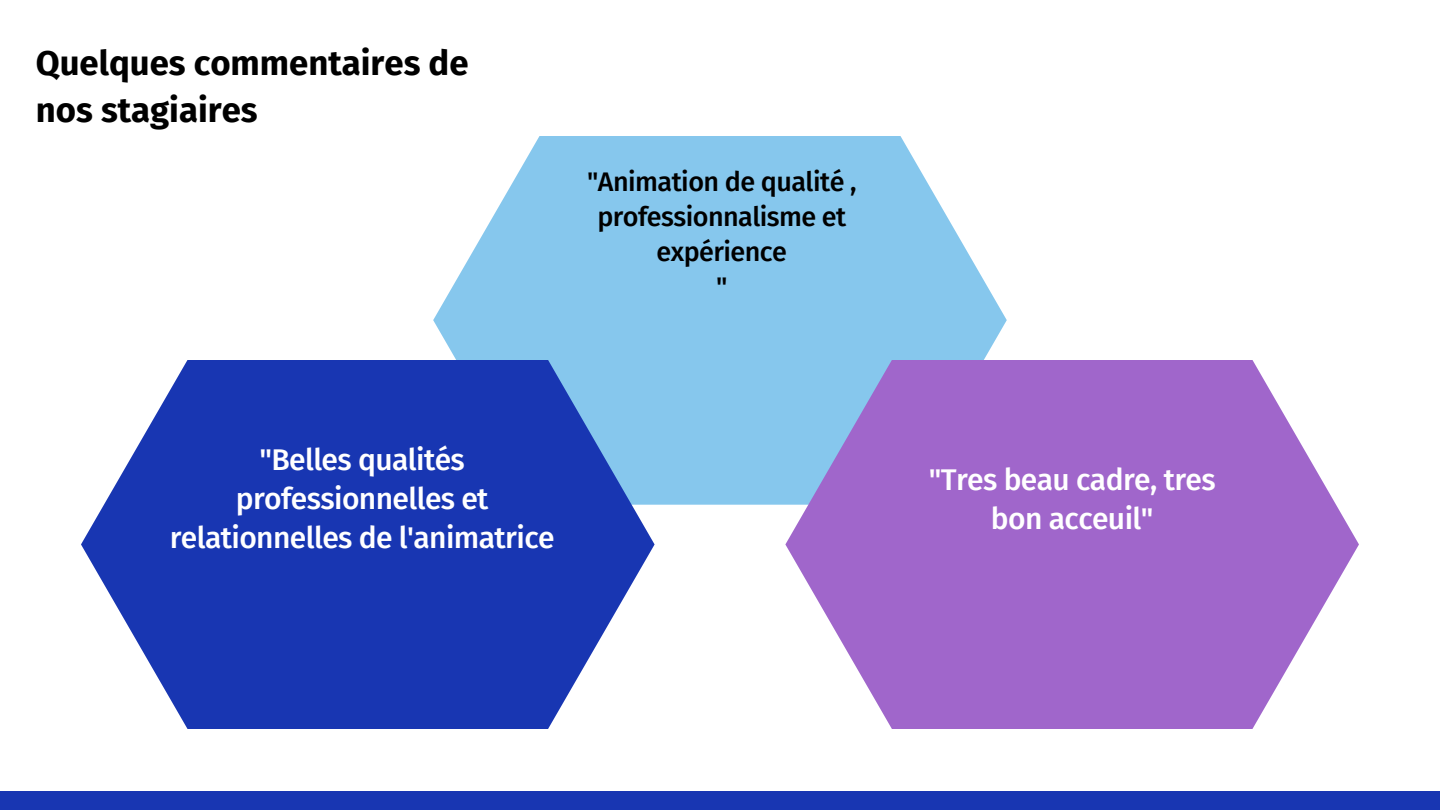
<style>
.page{position:relative;width:1440px;height:810px;background:#fff}
.page>*{position:absolute;margin:0;border:0;box-sizing:border-box;transform-origin:0 0}
.t1{font:700 34.7px/47.9px "Fira Sans";color:#000}
.t2{font:500 30px/39px "Fira Sans";letter-spacing:-.02em;color:#fff;text-align:center}
.t3{font:500 26.9px/34.8px "Fira Sans";letter-spacing:-.02em;color:#000;text-align:center}
</style>
<div class="page">
<svg style="left:433px;top:136px;width:574px;height:369px;background:#96ceef"></svg>
<svg style="left:81px;top:360px;width:574px;height:369px;background:#3d58bf"></svg>
<svg style="left:785px;top:360px;width:574px;height:369px;background:#ac80d3"></svg>
<div style="left:0;top:792px;width:1440px;height:18px;background:#1836b2"></div>
<h2 class="t1" style="left:36px;top:39px;width:434px">Quelques commentaires de nos stagiaires</h2>
<h1 class="t3" style="left:587px;top:165px;width:271px">"Animation de qualité , professionnalisme et expérience</h1>
<p class="t3" style="left:716px;top:269px;width:13px">"</p>
<p class="t2" style="left:170px;top:441px;width:386px">"Belles qualités professionnelles et relationnelles de l'animatrice</p>
<h2 class="t2" style="left:929px;top:460px;width:289px">"Tres beau cadre, tres bon acceuil"</h2>
</div>
